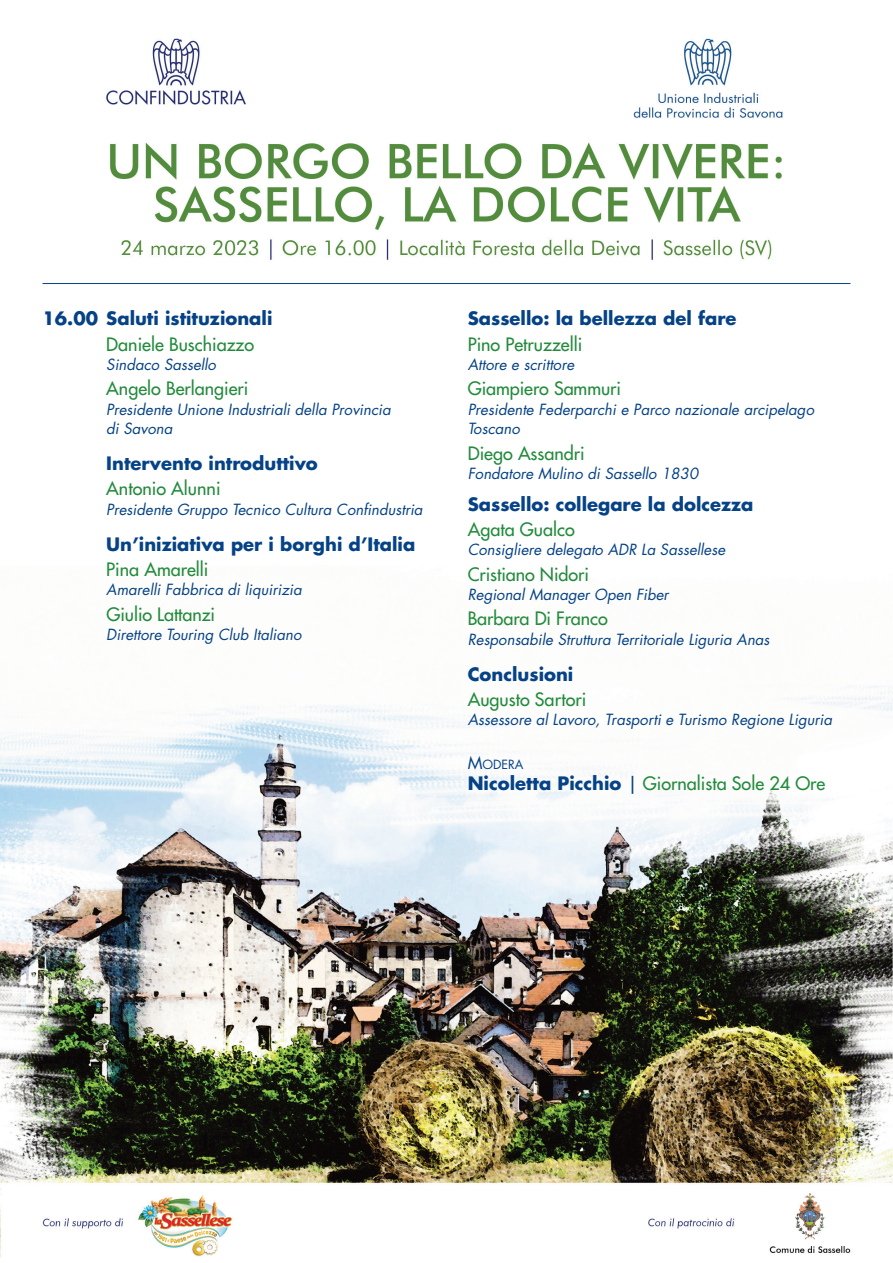
<style>
.page{position:relative;width:893px;height:1263px;background:#fff}
.page>*{position:absolute;margin:0;border:0;box-sizing:border-box;transform-origin:0 0}
.t1{font:500 18px "Futura Std";color:#238b3c}
.t2{font:700 18px "Futura Std";color:#054286}
.t3{font:italic 15px/19.5px "Futura Std";color:#054286}
.t4{font:12.3px "Futura Std";color:#054286}
.s1{font-size:16.5px}
.s2{font-weight:700;color:#054286}
.s3{color:#054286}
</style>
<div class="page">
<img style="left:0;top:38px;width:893px;height:1220px">
<hr style="left:43px;top:283px;width:807px;height:1px;background:#054286">
<p class="t2" style="left:43px;top:310px;width:231px">16.00 Saluti istituzionali</p>
<p class="t1" style="left:106px;top:335px;width:149px">Daniele Buschiazzo</p>
<p class="t3" style="left:106px;top:356px;width:111px">Sindaco Sassello</p>
<p class="t1" style="left:106px;top:380px;width:144px">Angelo Berlangieri</p>
<p class="t3" style="left:106px;top:401px;width:286px">Presidente Unione Industriali della Provincia di Savona</p>
<p class="t2" style="left:106px;top:455px;width:213px">Intervento introduttivo</p>
<p class="t1" style="left:106px;top:480px;width:116px">Antonio Alunni</p>
<p class="t3" style="left:106px;top:501px;width:318px">Presidente Gruppo Tecnico Cultura Confindustria</p>
<p class="t2" style="left:106px;top:535px;width:310px">Un’iniziativa per i borghi d’Italia</p>
<p class="t1" style="left:106px;top:560px;width:104px">Pina Amarelli</p>
<p class="t3" style="left:106px;top:581px;width:197px">Amarelli Fabbrica di liquirizia</p>
<p class="t1" style="left:107px;top:605px;width:110px">Giulio Lattanzi</p>
<p class="t3" style="left:106px;top:626px;width:197px">Direttore Touring Club Italiano</p>
<p class="t2" style="left:468px;top:310px;width:270px">Sassello: la bellezza del fare</p>
<p class="t1" style="left:468px;top:335px;width:116px">Pino Petruzzelli</p>
<p class="t3" style="left:468px;top:356px;width:108px">Attore e scrittore</p>
<p class="t1" style="left:468px;top:380px;width:155px">Giampiero Sammuri</p>
<p class="t3" style="left:468px;top:401px;width:348px">Presidente Federparchi e Parco nazionale arcipelago<br>Toscano</p>
<p class="t1" style="left:468px;top:444px;width:119px">Diego Assandri</p>
<p class="t3" style="left:468px;top:465px;width:232px">Fondatore Mulino di Sassello 1830</p>
<p class="t2" style="left:468px;top:495px;width:287px">Sassello: collegare la dolcezza</p>
<p class="t1" style="left:468px;top:520px;width:109px">Agata Gualco</p>
<p class="t3" style="left:468px;top:541px;width:259px">Consigliere delegato ADR La Sassellese</p>
<p class="t1" style="left:468px;top:565px;width:123px">Cristiano Nidori</p>
<p class="t3" style="left:468px;top:586px;width:202px">Regional Manager Open Fiber</p>
<p class="t1" style="left:468px;top:610px;width:142px">Barbara Di Franco</p>
<p class="t3" style="left:468px;top:631px;width:303px">Responsabile Struttura Territoriale Liguria Anas</p>
<p class="t2" style="left:468px;top:665px;width:107px">Conclusioni</p>
<p class="t1" style="left:468px;top:690px;width:120px">Augusto Sartori</p>
<p class="t3" style="left:468px;top:711px;width:366px">Assessore al Lavoro, Trasporti e Turismo Regione Liguria</p>
<p class="t4" style="left:468px;top:757px;width:57px"><span class="s1">M</span>ODERA</p>
<p class="t1" style="left:468px;top:774px;width:359px"><span class="s2">Nicoletta Picchio</span> <span class="s3">|</span> Giornalista Sole 24 Ore</p>
</div>
